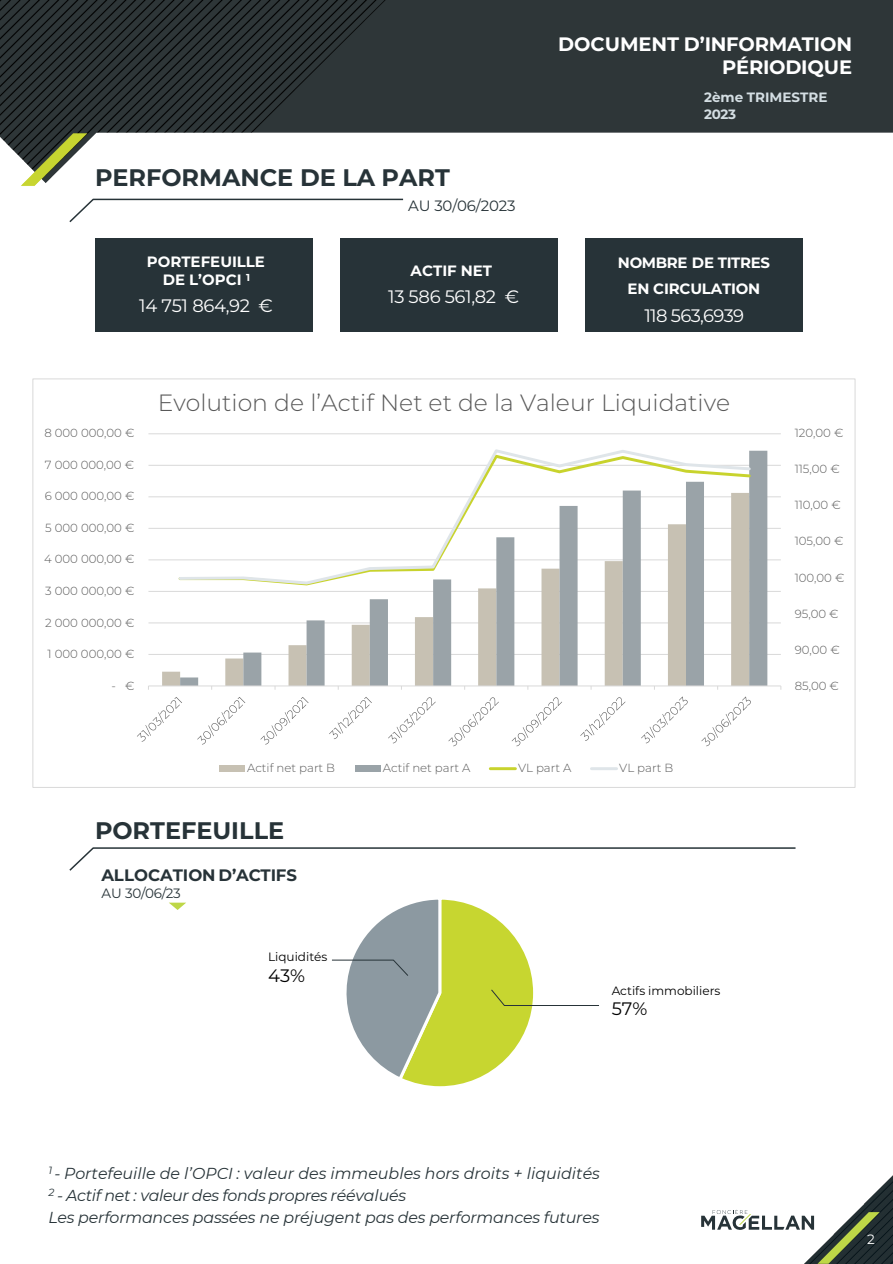
<style>
.page{position:relative;width:893px;height:1264px;background:#fff}
.page>*{position:absolute;margin:0;border:0;box-sizing:border-box;transform-origin:0 0}
.t1{font:700 24px "Montserrat";color:#273338}
.t2{font:300 23.55px "Montserrat";color:#595959}
.t3{font:700 19.5px "Montserrat";letter-spacing:-.01em;color:#fff}
.t4{font:18px "Montserrat";letter-spacing:-.02em;color:#fff}
.t5{font:18px "Montserrat";letter-spacing:-.04em;color:#fff}
.t6{font:18px "Montserrat";color:#000}
.t7{font:700 16.5px "Montserrat";letter-spacing:-.005em;color:#273338}
.t8{font:italic 15.9px "Montserrat";letter-spacing:-.01em;color:#273338}
.t9{font:700 15px/26.2px "Montserrat";letter-spacing:-.005em;color:#fff;text-align:center}
.t10{font:15px "Montserrat";letter-spacing:-.01em;color:#273338}
.t11{font:700 13.5px/16.2px "Montserrat";letter-spacing:-.005em;color:#d4dee3}
.t12{font:13.5px "Montserrat";letter-spacing:-.02em;color:#273338}
.t13{font:13.5px "Montserrat";color:#fff}
.t14{font:12px "Montserrat";color:#000}
.t15{font:300 11.7px "Montserrat";letter-spacing:-.005em;color:#595959}
</style>
<div class="page">
<img style="left:0;top:0;width:892px;height:186px">
<img style="left:859px;top:1176px;width:33px;height:87px">
<svg style="left:701px;top:1209px;width:178px;height:54px"></svg>
<div style="left:340px;top:238px;width:217px;height:93px;background:#273338"></div>
<div style="left:585px;top:238px;width:217px;height:93px;background:#273338"></div>
<svg style="left:69px;top:198px;width:335px;height:25px"></svg>
<div style="left:95px;top:238px;width:217px;height:93px;background:#273338"></div>
<svg style="left:69px;top:847px;width:727px;height:24px"></svg>
<svg style="left:169px;top:902px;width:17px;height:7px"></svg>
<svg style="left:332px;top:899px;width:267px;height:188px"></svg>
<hr style="left:148px;top:653px;width:632px;height:1px;background:#d9d9d9">
<hr style="left:148px;top:622px;width:632px;height:1px;background:#d9d9d9">
<hr style="left:148px;top:590px;width:632px;height:1px;background:#d9d9d9">
<hr style="left:148px;top:559px;width:632px;height:1px;background:#d9d9d9">
<hr style="left:148px;top:527px;width:632px;height:1px;background:#d9d9d9">
<hr style="left:148px;top:496px;width:632px;height:1px;background:#d9d9d9">
<hr style="left:148px;top:464px;width:632px;height:1px;background:#d9d9d9">
<hr style="left:148px;top:433px;width:632px;height:1px;background:#d9d9d9">
<svg style="left:180px;top:450px;width:587px;height:235px"></svg>
<hr style="left:148px;top:685px;width:632px;height:1px;background:#d9d9d9">
<svg style="left:177px;top:449px;width:575px;height:137px"></svg>
<svg style="left:137px;top:697px;width:45px;height:45px"></svg>
<svg style="left:197px;top:697px;width:49px;height:48px"></svg>
<svg style="left:260px;top:697px;width:49px;height:48px"></svg>
<svg style="left:329px;top:697px;width:43px;height:42px"></svg>
<svg style="left:388px;top:697px;width:48px;height:47px"></svg>
<svg style="left:448px;top:697px;width:51px;height:50px"></svg>
<svg style="left:511px;top:697px;width:51px;height:50px"></svg>
<svg style="left:579px;top:685px;width:47px;height:56px"></svg>
<svg style="left:641px;top:696px;width:47px;height:48px"></svg>
<svg style="left:701px;top:696px;width:50px;height:51px"></svg>
<div style="left:219px;top:765px;width:25px;height:6px;background:#c7c1b3"></div>
<div style="left:355px;top:765px;width:25px;height:6px;background:#9aa3a8"></div>
<hr style="left:490px;top:767px;width:25px;height:3px;background:#c8d32d">
<hr style="left:591px;top:767px;width:25px;height:3px;background:#dfe5e9">
<p class="t1" style="left:95px;top:160px;width:356px">PERFORMANCE DE LA PART</p>
<p class="t10" style="left:408px;top:195px;width:109px">AU 30/06/2023</p>
<p class="t9" style="left:147px;top:248px;width:120px">PORTEFEUILLE</p>
<p class="t9" style="left:163px;top:266px;width:89px">DE L’OPCI <sup>1</sup></p>
<p class="t4" style="left:139px;top:293px;width:135px">14 751 864,92 €</p>
<p class="t9" style="left:410px;top:257px;width:83px">ACTIF NET</p>
<p class="t4" style="left:388px;top:284px;width:132px">13 586 561,82 €</p>
<p class="t3" style="left:558px;top:30px;width:295px">DOCUMENT D’INFORMATION</p>
<p class="t3" style="left:722px;top:53px;width:131px">PÉRIODIQUE</p>
<p class="t11" style="left:704px;top:89px;width:125px">2ème TRIMESTRE<br>2023</p>
<p class="t9" style="left:618px;top:248px;width:153px">NOMBRE DE TITRES<br>EN CIRCULATION</p>
<p class="t5" style="left:644px;top:303px;width:101px">118 563,6939</p>
<p class="t15" style="left:44px;top:425px;width:92px">8 000 000,00 €</p>
<p class="t15" style="left:45px;top:456px;width:91px">7 000 000,00 €</p>
<p class="t15" style="left:45px;top:488px;width:91px">6 000 000,00 €</p>
<p class="t15" style="left:45px;top:519px;width:91px">5 000 000,00 €</p>
<p class="t15" style="left:44px;top:551px;width:92px">4 000 000,00 €</p>
<p class="t15" style="left:45px;top:582px;width:91px">3 000 000,00 €</p>
<p class="t15" style="left:45px;top:614px;width:91px">2 000 000,00 €</p>
<p class="t15" style="left:48px;top:645px;width:88px">1 000 000,00 €</p>
<p class="t15" style="left:111px;top:677px;width:25px">- €</p>
<p class="t2" style="left:158px;top:387px;width:574px">Evolution de l’Actif Net et de la Valeur Liquidative</p>
<p class="t15" style="left:247px;top:760px;width:89px">Actif net part B</p>
<p class="t15" style="left:383px;top:760px;width:89px">Actif net part A</p>
<p class="t15" style="left:518px;top:760px;width:55px">VL part A</p>
<p class="t15" style="left:619px;top:760px;width:55px">VL part B</p>
<p class="t1" style="left:95px;top:812px;width:191px">PORTEFEUILLE</p>
<h3 class="t7" style="left:101px;top:863px;width:197px">ALLOCATION D’ACTIFS</h3>
<p class="t12" style="left:101px;top:883px;width:81px">AU 30/06/23</p>
<p class="t14" style="left:268px;top:948px;width:61px">Liquidités</p>
<p class="t6" style="left:268px;top:962px;width:38px">43%</p>
<p class="t14" style="left:611px;top:981px;width:110px">Actifs immobiliers</p>
<p class="t6" style="left:611px;top:995px;width:37px">57%</p>
<p class="t15" style="left:794px;top:425px;width:50px">120,00 €</p>
<p class="t15" style="left:794px;top:461px;width:47px">115,00 €</p>
<p class="t15" style="left:794px;top:497px;width:48px">110,00 €</p>
<p class="t15" style="left:794px;top:533px;width:50px">105,00 €</p>
<p class="t15" style="left:794px;top:569px;width:51px">100,00 €</p>
<p class="t15" style="left:794px;top:605px;width:45px">95,00 €</p>
<p class="t15" style="left:794px;top:641px;width:47px">90,00 €</p>
<p class="t15" style="left:794px;top:677px;width:46px">85,00 €</p>
<p class="t8" style="left:48px;top:1162px;width:553px"><sup>1</sup> - Portefeuille de l’OPCI : valeur des immeubles hors droits + liquidités</p>
<p class="t8" style="left:48px;top:1184px;width:359px"><sup>2</sup> - Actif net : valeur des fonds propres réévalués</p>
<p class="t8" style="left:48px;top:1206px;width:552px">Les performances passées ne préjugent pas des performances futures</p>
<p class="t13" style="left:866px;top:1229px;width:9px">2</p>
</div>
